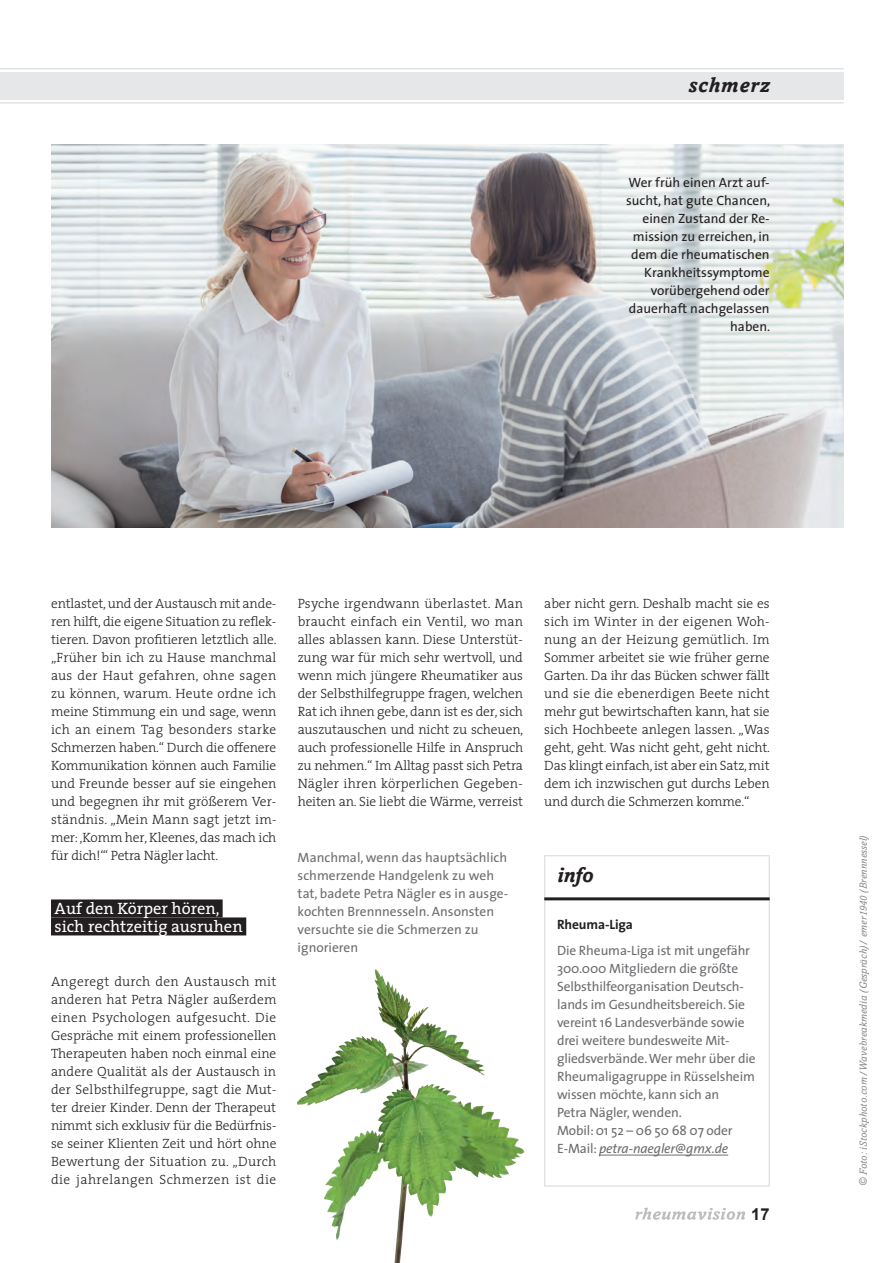
<style>
.page{position:relative;width:893px;height:1263px;background:#fff}
.page>*{position:absolute;margin:0;border:0;box-sizing:border-box;transform-origin:0 0}
.t1{font:italic 700 21px "Amasis";letter-spacing:.04em;color:#231f20}
.t2{font:16.5px/18px "The Serif";color:#fff}
.t3{font:700 16.5px "Arial";color:#231f20}
.t4{font:300 13.5px/18px "The Serif";letter-spacing:-.01em;color:#231f20;text-align:justify}
.t5{font:13.5px/18px "The Sans";letter-spacing:-.01em;color:#6c6d70}
.t6{font:13.5px/18px "The Sans";color:#231f20;text-align:right}
.t7{font:700 13.5px "The Sans";letter-spacing:-.01em;color:#231f20}
.t8{font:italic 10.5px "Amasis";letter-spacing:.02em;color:#808285}
.s1{font-style:italic}
</style>
<div class="page">
<img style="left:298px;top:969px;width:227px;height:294px">
<img style="left:51px;top:145px;width:793px;height:382px">
<svg style="left:635px;top:1207px;width:110px;height:13px"></svg>
<div style="left:51px;top:899px;width:172px;height:18px;background:#231f20"></div>
<div style="left:51px;top:917px;width:195px;height:18px;background:#231f20"></div>
<div style="left:544px;top:855px;width:226px;height:331px;background:#fff;border:1px solid #d1d2d4"></div>
<hr style="left:599px;top:1155px;width:129px;height:1px;background:#6c6d70">
<hr style="left:544px;top:897px;width:226px;height:3px;background:#231f20">
<hr style="left:0;top:102px;width:844px;height:2px;background:#e1e2e4">
<hr style="left:0;top:68px;width:844px;height:2px;background:#e1e2e4">
<div style="left:0;top:72px;width:844px;height:27px;background:#e6e7e9"></div>
<h1 class="t1" style="left:688px;top:73px;width:83px">schmerz</h1>
<p class="t6" style="left:626px;top:173px;width:146px">Wer früh einen Arzt auf&shy;sucht, hat gute Chancen, einen Zustand der Re&shy;mission zu erreichen, in dem die rheumatischen<br>Krankheitssymptome vorübergehend oder dauerhaft nachgelassen haben.</p>
<p class="t4" style="left:51px;top:594px;width:227px">entlastet, und der Austausch mit ande&shy;ren hilft, die eigene Situation zu reflek&shy;tieren. Davon profitieren letztlich alle. „Früher bin ich zu Hause manchmal aus der Haut gefahren, ohne sagen zu können, warum. Heute ordne ich meine Stimmung ein und sage, wenn ich an einem Tag besonders starke Schmerzen haben.“ Durch die offenere Kommunikation können auch Familie und Freunde besser auf sie eingehen und begegnen ihr mit größerem Ver&shy;ständnis. „Mein Mann sagt jetzt im&shy;mer: ‚Komm her, Kleenes, das mach ich für dich!‘“ Petra Nägler lacht.</p>
<p class="t2" style="left:55px;top:899px;width:190px">Auf den Körper hören, sich rechtzeitig ausruhen</p>
<p class="t4" style="left:51px;top:972px;width:227px">Angeregt durch den Austausch mit anderen hat Petra Nägler außerdem einen Psychologen aufgesucht. Die Gespräche mit einem professionellen Therapeuten haben noch einmal eine andere Qualität als der Austausch in der Selbsthilfegruppe, sagt die Mut&shy;ter dreier Kinder. Denn der Therapeut nimmt sich exklusiv für die Bedürfnis&shy;se seiner Klienten Zeit und hört ohne Bewertung der Situation zu. „Durch die jahrelangen Schmerzen ist die</p>
<p class="t4" style="left:298px;top:594px;width:227px">Psyche irgendwann überlastet. Man braucht einfach ein Ventil, wo man alles ablassen kann. Diese Unterstüt&shy;zung war für mich sehr wertvoll, und wenn mich jüngere Rheumatiker aus der Selbsthilfegruppe fragen, welchen Rat ich ihnen gebe, dann ist es der, sich auszutauschen und nicht zu scheuen, auch professionelle Hilfe in Anspruch zu nehmen.“ Im Alltag passt sich Petra Nägler ihren körperlichen Gegeben&shy;heiten an. Sie liebt die Wärme, verreist</p>
<p class="t5" style="left:298px;top:848px;width:212px">Manchmal, wenn das hauptsächlich schmerzende Handgelenk zu weh tat, badete Petra Nägler es in ausge&shy;kochten Brennnesseln. Ansonsten versuchte sie die Schmerzen zu ignorieren</p>
<p class="t4" style="left:544px;top:594px;width:227px">aber nicht gern. Deshalb macht sie es sich im Winter in der eigenen Woh&shy;nung an der Heizung gemütlich. Im Sommer arbeitet sie wie früher gerne Garten. Da ihr das Bücken schwer fällt und sie die ebenerdigen Beete nicht mehr gut bewirtschaften kann, hat sie sich Hochbeete anlegen lassen. „Was geht, geht. Was nicht geht, geht nicht.<br>Das klingt einfach, ist aber ein Satz, mit dem ich inzwischen gut durchs Leben und durch die Schmerzen komme.“</p>
<h1 class="t1" style="left:557px;top:862px;width:38px">info</h1>
<p class="t7" style="left:557px;top:913px;width:77px">Rheuma-Liga</p>
<p class="t5" style="left:557px;top:941px;width:200px">Die Rheuma-Liga ist mit ungefähr<br>300.000 Mitgliedern die größte<br>Selbsthilfeorganisation Deutsch&shy;lands im Gesundheitsbereich. Sie vereint 16 Landesverbände sowie drei weitere bundesweite Mit&shy;gliedsverbände.Wer mehr über die<br>Rheumaligagruppe in Rüsselsheim wissen möchte, kann sich an<br>Petra Nägler, wenden.<br>Mobil: 01 52 – 06 50 68 07 oder<br>E-Mail: <span class="s1">petra-naegler@gmx.de</span></p>
<p class="t3" style="left:751px;top:1203px;width:20px">17</p>
<p class="t8" style="left:857px;top:1186px;width:353px;rotate:-90deg">© Foto: iStockphoto.com/Wavebreakmedia (Gespräch)/ emer1940 (Brennnessel)</p>
</div>
